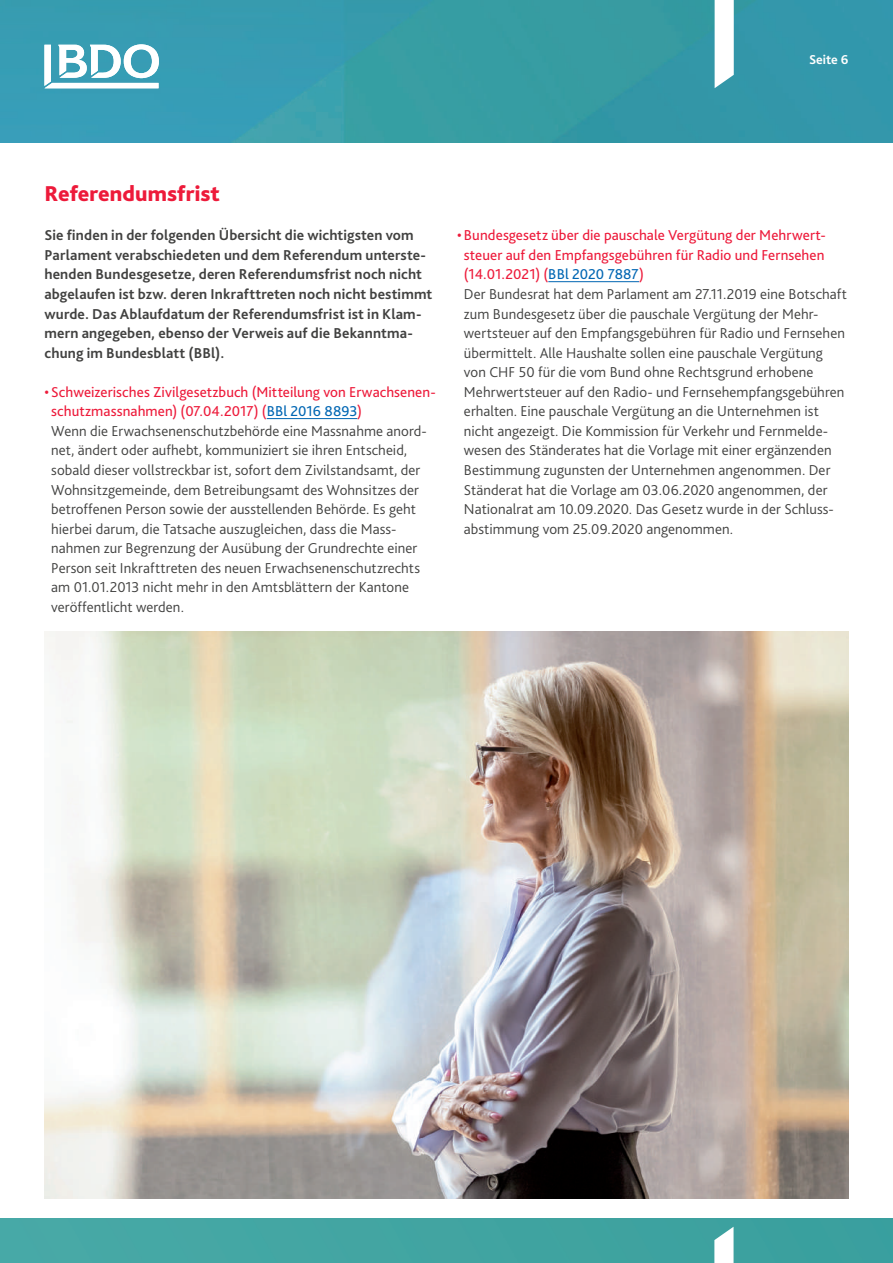
<style>
.page{position:relative;width:893px;height:1263px;background:#fff}
.page>*{position:absolute;margin:0;border:0;box-sizing:border-box;transform-origin:0 0}
.t1{font:800 22.5px "Bliss Pro";letter-spacing:.005em;color:#ed1a3a}
.t2{font:300 15px/19.5px "Bliss Pro";letter-spacing:.005em;color:#414140}
.t3{font:700 15px/19.5px "Bliss Pro";letter-spacing:.01em;color:#414140}
.t4{font:700 13.5px "Bliss Pro";color:#fff}
.s1{font-weight:400;color:#ed1a3a}
.s2{font-weight:400;color:#0166b3}
</style>
<div class="page">
<img style="left:0;top:0;width:892px;height:143px">
<div style="left:0;top:1218px;width:892px;height:45px;background:#42a4a1"></div>
<svg style="left:714px;top:1227px;width:19px;height:36px"></svg>
<svg style="left:714px;top:0;width:19px;height:88px"></svg>
<svg style="left:44px;top:44px;width:115px;height:44px"></svg>
<hr style="left:267px;top:418px;width:90px;height:1px;background:#0166b3">
<hr style="left:548px;top:281px;width:91px;height:1px;background:#0166b3">
<img style="left:44px;top:632px;width:804px;height:567px">
<p class="t4" style="left:809px;top:55px;width:41px">Seite 6</p>
<h1 class="t1" style="left:44px;top:185px;width:177px">Referendumsfrist</h1>
<p class="t3" style="left:44px;top:227px;width:389px">Sie finden in der folgenden Übersicht die wichtigsten vom Parlament verabschiedeten und dem Referendum unterste&shy;henden Bundesgesetze, deren Referendumsfrist noch nicht abgelaufen ist bzw. deren Inkrafttreten noch nicht bestimmt wurde. Das Ablaufdatum der Referendumsfrist ist in Klam&shy;mern angegeben, ebenso der Verweis auf die Bekanntma&shy;chung im Bundesblatt (BBl).</p>
<p class="t2" style="left:51px;top:383px;width:386px;text-indent:-7px"><span class="s1">• Schweizerisches Zivilgesetzbuch (Mitteilung von Erwachsenen&shy;schutzmassnahmen) (07.04.2017) (</span><span class="s2">BBl 2016 8893</span><span class="s1">)<br></span>Wenn die Erwachsenenschutzbehörde eine Massnahme anord&shy;net, ändert oder aufhebt, kommuniziert sie ihren Entscheid, sobald dieser vollstreckbar ist, sofort dem Zivilstandsamt, der Wohnsitzgemeinde, dem Betreibungsamt des Wohnsitzes der betroffenen Person sowie der ausstellenden Behörde. Es geht hierbei darum, die Tatsache auszugleichen, dass die Mass&shy;nahmen zur Begrenzung der Ausübung der Grundrechte einer Person seit Inkrafttreten des neuen Erwachsenenschutzrechts am 01.01.2013 nicht mehr in den Amtsblättern der Kantone veröffentlicht werden.</p>
<p class="t2" style="left:464px;top:227px;width:384px;text-indent:-7px"><span class="s1">• Bundesgesetz über die pauschale Vergütung der Mehrwert&shy;steuer auf den Empfangsgebühren für Radio und Fernsehen (14.01.2021) (</span><span class="s2">BBl 2020 7887</span><span class="s1">)<br></span>Der Bundesrat hat dem Parlament am 27.11.2019 eine Botschaft zum Bundesgesetz über die pauschale Vergütung der Mehr&shy;wertsteuer auf den Empfangsgebühren für Radio und Fernsehen übermittelt. Alle Haushalte sollen eine pauschale Vergütung von CHF 50 für die vom Bund ohne Rechtsgrund erhobene Mehrwertsteuer auf den Radio- und Fernsehempfangsgebühren erhalten. Eine pauschale Vergütung an die Unternehmen ist nicht angezeigt. Die Kommission für Verkehr und Fernmelde&shy;wesen des Ständerates hat die Vorlage mit einer ergänzenden Bestimmung zugunsten der Unternehmen angenommen. Der Ständerat hat die Vorlage am 03.06.2020 angenommen, der Nationalrat am 10.09.2020. Das Gesetz wurde in der Schluss&shy;abstimmung vom 25.09.2020 angenommen.</p>
</div>
